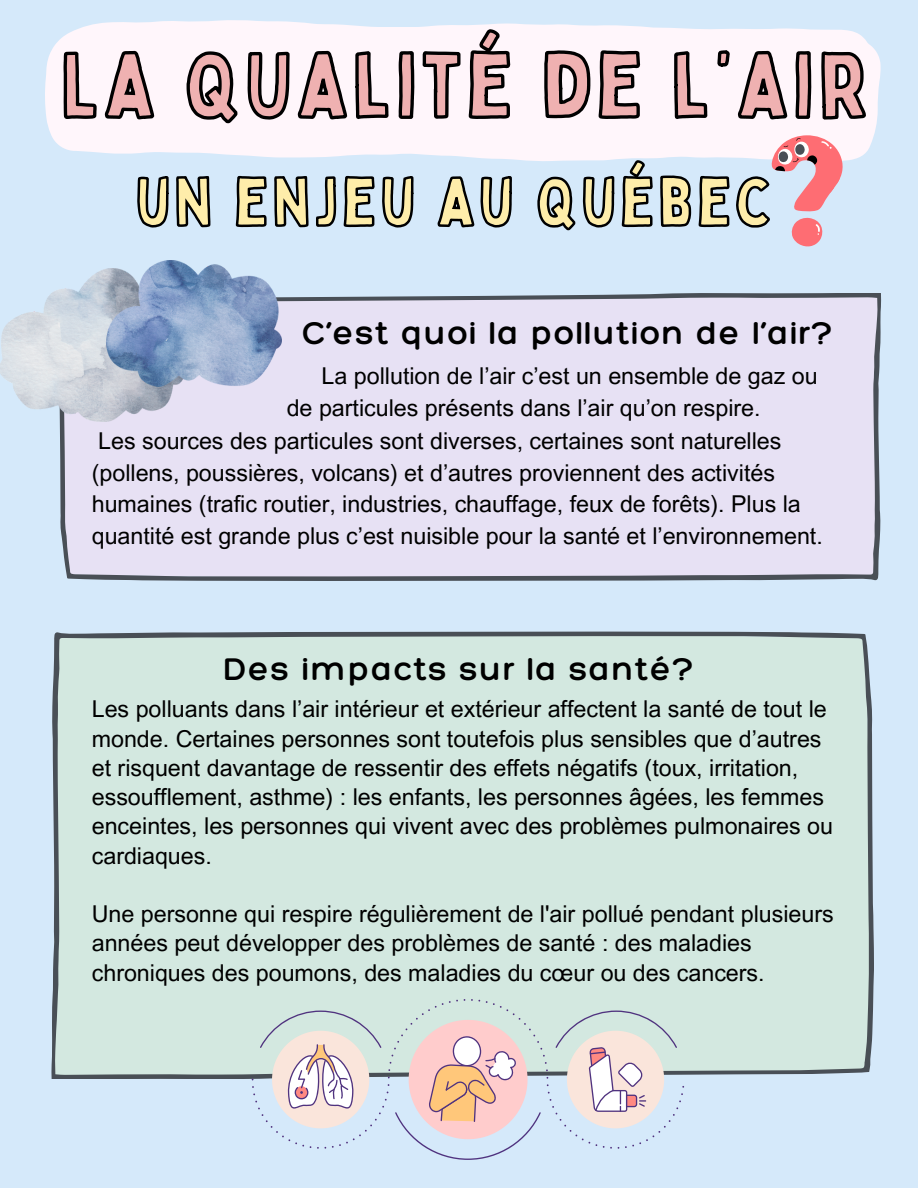
<style>
.page{position:relative;width:918px;height:1188px;background:#d5e9fa}
.page>*{position:absolute;margin:0;border:0;box-sizing:border-box;transform-origin:0 0}
.t1{font:89.1px "Bobby Jones";letter-spacing:.07em;color:#efb1b1}
.t2{font:66.45px "Bobby Jones";letter-spacing:.07em;color:#feedaa}
.t3{font:300 34.05px "Hero";letter-spacing:.05em;color:#000}
.t4{font:23.25px/29.2px "Arial MT Pro";color:#000}
</style>
<div class="page">
<svg style="left:45px;top:20px;width:836px;height:141px;fill:#fff6fb"></svg>
<svg style="left:61px;top:28px;width:806px;height:97px;background:#d8d1d5"></svg>
<svg style="left:136px;top:126px;width:634px;height:105px"></svg>
<svg style="left:772px;top:135px;width:72px;height:112px"></svg>
<div style="left:51px;top:632px;width:823px;height:447px;background:#d3e8e0"></div>
<div style="left:59px;top:293px;width:822px;height:288px;background:#e7e1f4"></div>
<img style="left:0;top:268px;width:194px;height:153px">
<img style="left:107px;top:260px;width:174px;height:126px">
<svg style="left:252px;top:999px;width:432px;height:150px;fill:#d3e8e0"></svg>
<svg style="left:556px;top:1011px;width:121px;height:117px"></svg>
<svg style="left:260px;top:1011px;width:121px;height:117px"></svg>
<svg style="left:395px;top:1020px;width:146px;height:140px"></svg>
<h1 class="t1" style="left:62px;top:29px;width:808px">LA QUALITÉ DE L’AIR</h1>
<h2 class="t2" style="left:136px;top:160px;width:637px">UN ENJEU AU QUÉBEC</h2>
<p class="t3" style="left:302px;top:311px;width:532px">C’est quoi la pollution de l’air?</p>
<h3 class="t4" style="left:322px;top:364px;width:498px">La pollution de l’air c’est un ensemble de gaz ou</h3>
<p class="t4" style="left:287px;top:396px;width:475px">de particules présents dans l’air qu’on respire.</p>
<p class="t4" style="left:92px;top:428px;width:733px;line-height:31.5px">Les sources des particules sont diverses, certaines sont naturelles (pollens, poussières, volcans) et d’autres proviennent des activités humaines (trafic routier, industries, chauffage, feux de forêts). Plus la quantité est grande plus c’est nuisible pour la santé et l’environnement.</p>
<h3 class="t3" style="left:224px;top:648px;width:471px">Des impacts sur la santé?</h3>
<p class="t4" style="left:92px;top:698px;width:743px">Les polluants dans l’air intérieur et extérieur affectent la santé de tout le monde. Certaines personnes sont toutefois plus sensibles que d’autres et risquent davantage de ressentir des effets négatifs (toux, irritation, essoufflement, asthme) : les enfants, les personnes âgées, les femmes enceintes, les personnes qui vivent avec des problèmes pulmonaires ou cardiaques.</p>
<p class="t4" style="left:92px;top:902px;width:743px">Une personne qui respire régulièrement de l'air pollué pendant plusieurs années peut développer des problèmes de santé : des maladies chroniques des poumons, des maladies du cœur ou des cancers.</p>
</div>
